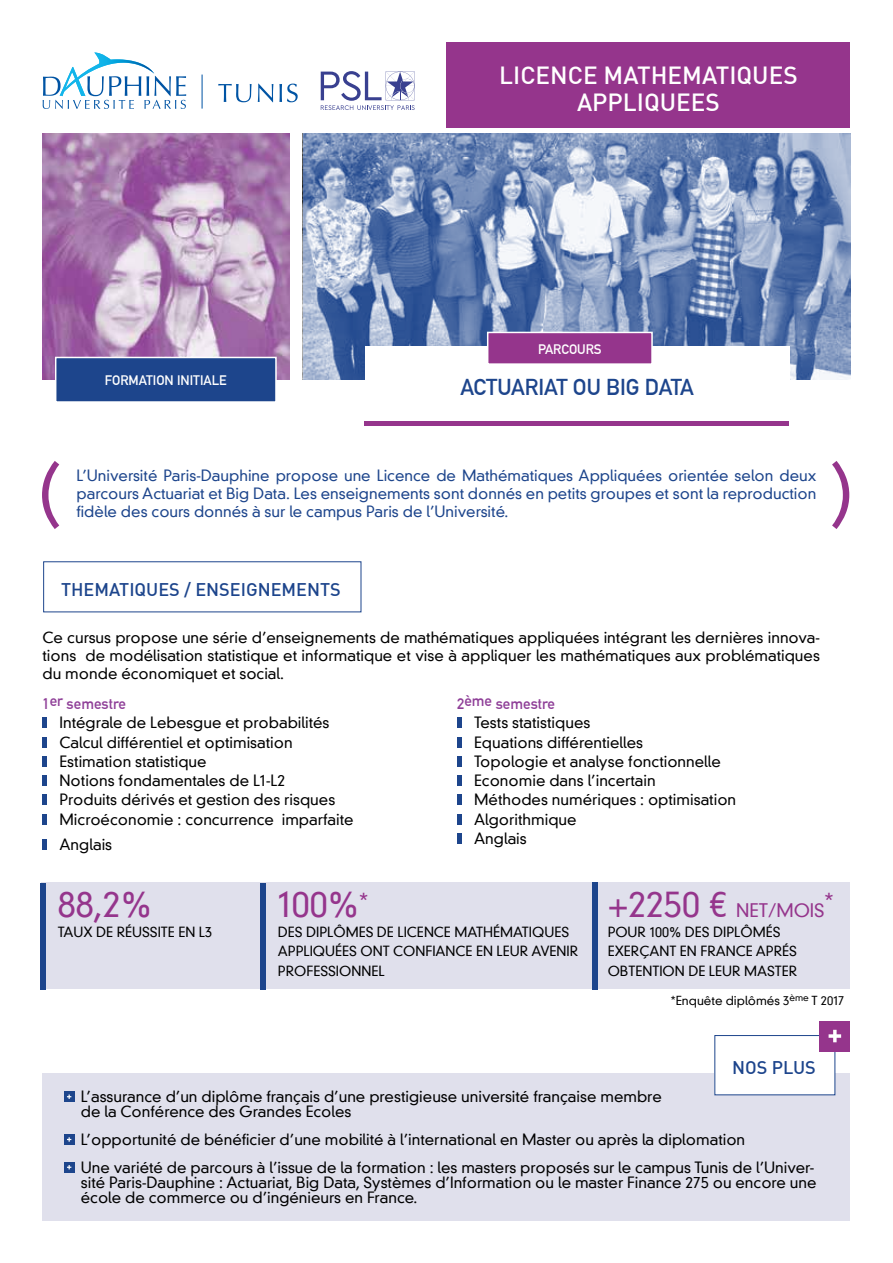
<style>
.page{position:relative;width:893px;height:1263px;background:#fff}
.page>*{position:absolute;margin:0;border:0;box-sizing:border-box;transform-origin:0 0}
.t1{font:300 67.2px "DIN Neuzeit Grotesk Std";color:#95358c}
.t2{font:300 34.5px "DIN Neuzeit Grotesk Std";color:#95358c}
.t3{font:500 24.3px/27px "DIN";color:#fff;text-align:center}
.t4{font:700 22.5px "DIN Alternate";letter-spacing:-.01em;color:#1d458c}
.t5{font:500 18px "DIN";color:#1d458c}
.t6{font:300 18px "DIN Neuzeit Grotesk Std";color:#95358c}
.t7{font:300 15px/19.2px "DIN Neuzeit Grotesk Std";color:#000}
.t8{font:300 15px/18px "DIN Neuzeit Grotesk Std";color:#1d458c;text-align:justify}
.t9{font:700 15px "DIN Alternate";color:#8f3f98}
.t10{font:300 13.5px/19.5px "DIN Neuzeit Grotesk Std";color:#000}
.t11{font:700 13.5px "DIN Alternate";color:#fff}
.t12{font:300 12px "DIN Neuzeit Grotesk Std";color:#000}
.s1{font-size:34.5px}
</style>
<div class="page">
<img style="left:43px;top:133px;width:246px;height:247px">
<div style="left:446px;top:43px;width:404px;height:85px;background:#95358c"></div>
<svg style="left:303px;top:133px;width:547px;height:247px;background:#7d94bd"></svg>
<div style="left:56px;top:357px;width:220px;height:45px;background:#1d458c"></div>
<div style="left:55px;top:357px;width:222px;height:46px;border:2px solid #fff"></div>
<div style="left:43px;top:1073px;width:807px;height:147px;background:#e0e0ec"></div>
<div style="left:64px;top:1091px;width:11px;height:11px;background:#1d458c"></div>
<svg style="left:67px;top:1094px;width:4px;height:5px"></svg>
<div style="left:64px;top:1134px;width:11px;height:11px;background:#1d458c"></div>
<svg style="left:67px;top:1137px;width:4px;height:5px"></svg>
<div style="left:64px;top:1162px;width:11px;height:11px;background:#1d458c"></div>
<svg style="left:67px;top:1165px;width:4px;height:4px"></svg>
<div style="left:715px;top:1035px;width:120px;height:60px;background:#fff"></div>
<div style="left:714px;top:1035px;width:121px;height:60px;border:1px solid #1d458c"></div>
<div style="left:819px;top:1020px;width:31px;height:31px;background:#95358c"></div>
<svg style="left:829px;top:1030px;width:12px;height:12px"></svg>
<svg style="left:321px;top:71px;width:94px;height:39px"></svg>
<svg style="left:218px;top:84px;width:34px;height:18px"></svg>
<svg style="left:258px;top:84px;width:15px;height:18px"></svg>
<svg style="left:279px;top:84px;width:19px;height:18px"></svg>
<svg style="left:43px;top:52px;width:143px;height:57px"></svg>
<hr style="left:202px;top:75px;width:1px;height:34px;background:#0054a4">
<div style="left:365px;top:346px;width:424px;height:81px;background:#fff"></div>
<hr style="left:364px;top:422px;width:424px;height:4px;background:#95358c">
<div style="left:488px;top:332px;width:164px;height:32px;background:#95358c"></div>
<div style="left:487px;top:332px;width:166px;height:33px;border:2px solid #fff"></div>
<div style="left:41px;top:882px;width:219px;height:107px;background:#e0e0ec"></div>
<div style="left:261px;top:882px;width:330px;height:107px;background:#e0e0ec"></div>
<div style="left:40px;top:883px;width:5px;height:106px;background:#1d458c"></div>
<div style="left:260px;top:883px;width:6px;height:106px;background:#1d458c"></div>
<div style="left:591px;top:882px;width:258px;height:107px;background:#e0e0ec"></div>
<div style="left:592px;top:882px;width:5px;height:108px;background:#1d458c"></div>
<hr style="left:43px;top:717px;width:4px;height:11px;background:#1d458c">
<hr style="left:43px;top:737px;width:4px;height:10px;background:#1d458c">
<hr style="left:43px;top:756px;width:4px;height:11px;background:#1d458c">
<hr style="left:43px;top:775px;width:4px;height:11px;background:#1d458c">
<hr style="left:43px;top:794px;width:4px;height:11px;background:#1d458c">
<hr style="left:43px;top:814px;width:4px;height:10px;background:#1d458c">
<hr style="left:43px;top:839px;width:4px;height:11px;background:#1d458c">
<div style="left:457px;top:717px;width:5px;height:11px;background:#1d458c"></div>
<div style="left:457px;top:737px;width:5px;height:10px;background:#1d458c"></div>
<div style="left:457px;top:756px;width:5px;height:11px;background:#1d458c"></div>
<div style="left:457px;top:775px;width:5px;height:11px;background:#1d458c"></div>
<div style="left:457px;top:794px;width:5px;height:11px;background:#1d458c"></div>
<div style="left:457px;top:814px;width:5px;height:10px;background:#1d458c"></div>
<div style="left:457px;top:833px;width:5px;height:11px;background:#1d458c"></div>
<h3 class="t3" style="left:499px;top:61px;width:300px">LICENCE MATHEMATIQUES<br>APPLIQUEES</h3>
<p class="t11" style="left:105px;top:370px;width:123px">FORMATION INITIALE</p>
<p class="t11" style="left:538px;top:338px;width:65px">Parcours</p>
<h3 class="t4" style="left:460px;top:370px;width:63px">Actuariat</h3>
<h3 class="t4" style="left:573px;top:370px;width:99px">ou big data</h3>
<h1 class="t1" style="left:37px;top:449px;width:25px">(</h1>
<p class="t8" style="left:77px;top:467px;width:741px">L’Université Paris-Dauphine propose une Licence de Mathématiques Appliquées orientée selon deux parcours Actuariat et Big Data. Les enseignements sont donnés en petits groupes et sont la reproduction fidèle des cours donnés à sur le campus Paris de l’Université.</p>
<p class="t5" style="left:61px;top:578px;width:281px">THEMATIQUES / ENSEIGNEMENTS</p>
<p class="t7" style="left:43px;top:629px;width:779px;line-height:18px;text-align:justify">Ce cursus propose une série d’enseignements de mathématiques appliquées intégrant les dernières innova&shy;tions de modélisation statistique et informatique et vise à appliquer les mathématiques aux problématiques du monde économiquet et social.</p>
<p class="t9" style="left:43px;top:692px;width:85px">1er semestre</p>
<p class="t7" style="left:60px;top:713px;width:272px">Intégrale de Lebesgue et probabilités</p>
<p class="t7" style="left:60px;top:732px;width:235px">Calcul différentiel et optimisation</p>
<p class="t7" style="left:60px;top:752px;width:149px">Estimation statistique</p>
<p class="t7" style="left:47px;top:771px;width:240px">Notions fondamentales de L1-L2</p>
<p class="t7" style="left:60px;top:790px;width:277px">Produits dérivés et gestion des risques</p>
<p class="t7" style="left:60px;top:809px;width:296px">Microéconomie : concurrence imparfaite</p>
<p class="t7" style="left:60px;top:835px;width:54px">Anglais</p>
<p class="t9" style="left:457px;top:692px;width:99px">2ème semestre</p>
<p class="t7" style="left:474px;top:713px;width:264px">Tests statistiques<br>Equations différentielles<br>Topologie et analyse fonctionnelle<br>Economie dans l’incertain<br>Méthodes numériques : optimisation<br>Algorithmique<br>Anglais</p>
<h2 class="t2" style="left:58px;top:884px;width:96px">88,2%</h2>
<p class="t10" style="left:58px;top:922px;width:83px">Taux de réussit</p>
<p class="t10" style="left:168px;top:922px;width:46px">e en L3</p>
<h2 class="t2" style="left:278px;top:884px;width:92px">100%<sup>*</sup></h2>
<p class="t10" style="left:278px;top:922px;width:301px">DES DIPLÔMES DE LICENCE MATHÉMATIQUES<br>APPLIQUÉES ONT CONFIANCE EN LEUR AVENIR<br>PROFESSIONNE</p>
<p class="t10" style="left:378px;top:961px;width:8px">L</p>
<p class="t6" style="left:608px;top:900px;width:228px"><span class="s1">+2250 €</span> NET/MOIS<sup>*</sup></p>
<p class="t10" style="left:608px;top:922px;width:11px">pou</p>
<p class="t10" style="left:638px;top:922px;width:85px">r 100% des diplôm</p>
<p class="t10" style="left:608px;top:922px;width:189px;text-indent:158px">és exerçant en France Aprés obt</p>
<p class="t10" style="left:635px;top:961px;width:119px">ention de leur mast</p>
<p class="t10" style="left:782px;top:961px;width:17px">er</p>
<p class="t12" style="left:671px;top:993px;width:175px">*Enquête diplômés 3<sup>ème</sup> T 2017</p>
<p class="t5" style="left:732px;top:1056px;width:51px">NOS PLUS</p>
<p class="t7" style="left:81px;top:1089px;width:582px;line-height:15px">L’assurance d’un diplôme français d’une prestigieuse université française membre de la Conférence des Grandes Ecoles</p>
<p class="t7" style="left:81px;top:1125px;width:735px;line-height:27.8px">L’opportunité de bénéficier d’une mobilité à l’international en Master ou après la diplomation<br>Une variété de parcours à l’issue de la formation : les masters proposés sur le campus Tunis de l’Univer-</p>
<p class="t7" style="left:81px;top:1175px;width:737px;line-height:15px">sité Paris-Dauphine : Actuariat, Big Data, Systèmes d’Information ou le master Finance 275 ou encore une école de commerce ou d’ingénieurs en France.</p>
</div>
